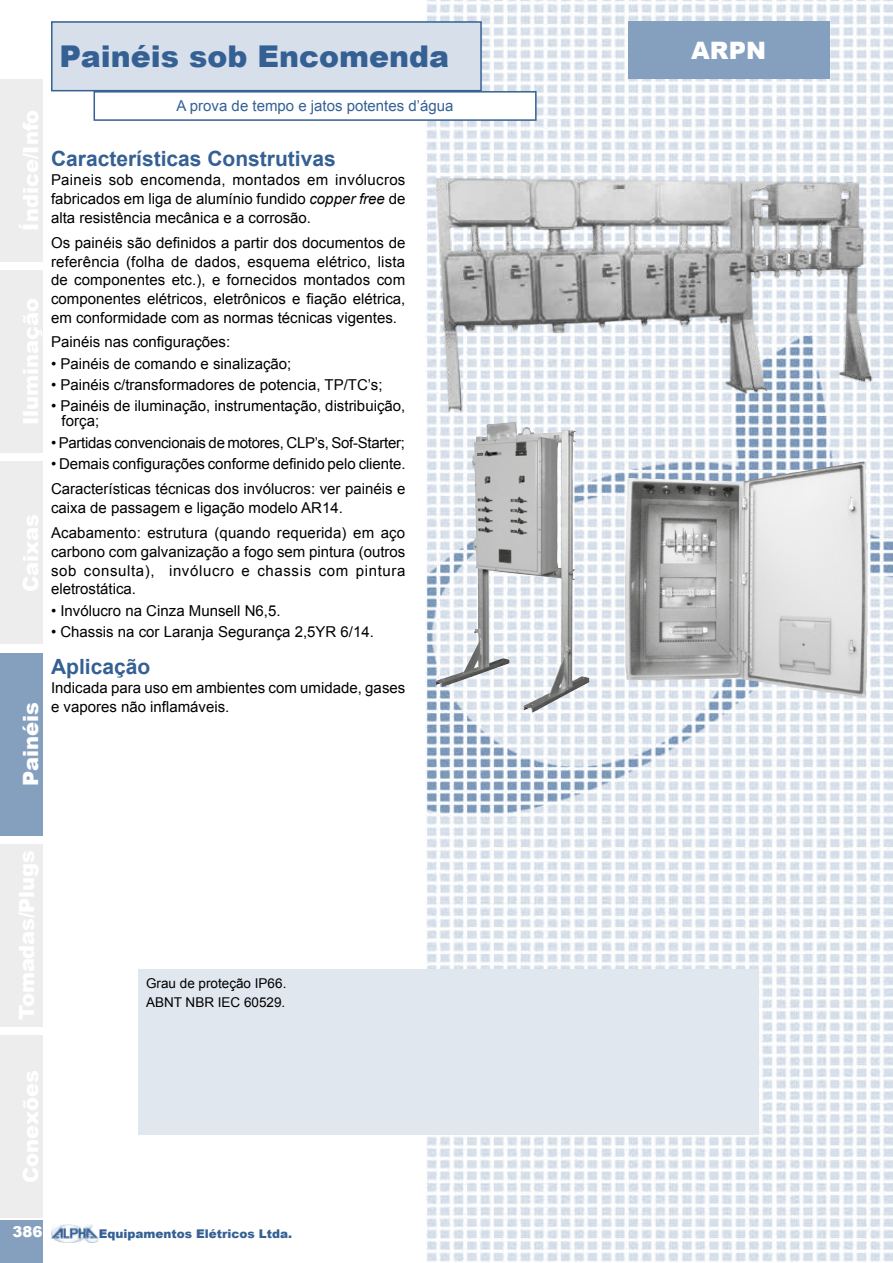
<style>
.page{position:relative;width:893px;height:1263px;background:#fff}
.page>*{position:absolute;margin:0;border:0;box-sizing:border-box;transform-origin:0 0}
.t1{font:900 30px "Arial";color:#346094}
.t2{font:900 24px "Arial";color:#fff}
.t3{font:700 21px "Arial";color:#346094}
.t4{font:900 21px "Arial";color:#fff}
.t5{font:15px/18.8px "Arial";color:#000}
.t6{font:15px "Arial";letter-spacing:-.02em;color:#000}
.t7{font:15px "Arial";color:#346094}
.t8{font:900 15px "Arial";color:#fff}
.t9{font:13.5px/18.8px "Arial";color:#000}
.t10{font:900 12px "Arial";color:#346094}
.s1{font-style:italic}
</style>
<div class="page">
<div style="left:0;top:1220px;width:43px;height:43px;background:#85a0bf"></div>
<img style="left:51px;top:1225px;width:48px;height:17px">
<div style="left:0;top:79px;width:43px;height:183px;background:#ededed"></div>
<div style="left:0;top:270px;width:43px;height:183px;background:#ededed"></div>
<div style="left:0;top:461px;width:43px;height:183px;background:#ededed"></div>
<div style="left:0;top:653px;width:43px;height:182px;background:#85a0bf"></div>
<div style="left:0;top:844px;width:43px;height:183px;background:#ededed"></div>
<div style="left:0;top:1035px;width:43px;height:183px;background:#ededed"></div>
<img style="left:425px;top:0;width:468px;height:1262px">
<div style="left:51px;top:21px;width:431px;height:70px;background:#d6dfea;border:2px solid #346094"></div>
<div style="left:94px;top:91px;width:443px;height:30px;background:#fff;border:2px solid #346094"></div>
<div style="left:628px;top:21px;width:201px;height:58px;background:#85a0bf"></div>
<div style="left:138px;top:969px;width:620px;height:166px;background:#e1e7ef"></div>
<img style="left:434px;top:177px;width:438px;height:236px">
<img style="left:436px;top:422px;width:153px;height:291px">
<img style="left:625px;top:462px;width:243px;height:235px">
<h1 class="t1" style="left:60px;top:35px;width:391px">Painéis sob Encomenda</h1>
<p class="t7" style="left:177px;top:96px;width:278px">A prova de tempo e jatos potentes d’água</p>
<h3 class="t3" style="left:51px;top:145px;width:286px">Características Construtivas</h3>
<p class="t5" style="left:51px;top:171px;width:356px;text-align:justify">Paineis sob encomenda, montados em invólucros fabricados em liga de alumínio fundido <span class="s1">copper free</span> de alta resistência mecânica e a corrosão.</p>
<p class="t5" style="left:51px;top:233px;width:356px;text-align:justify">Os painéis são definidos a partir dos documentos de referência (folha de dados, esquema elétrico, lista de componentes etc.), e fornecidos montados com componentes elétricos, eletrônicos e fiação elétrica, em conformidade com as normas técnicas vigentes.</p>
<p class="t5" style="left:51px;top:333px;width:181px">Painéis nas configurações:</p>
<p class="t5" style="left:51px;top:354px;width:242px">• Painéis de comando e sinalização;</p>
<p class="t5" style="left:51px;top:375px;width:333px">• Painéis c/transformadores de potencia, TP/TC’s;</p>
<p class="t5" style="left:62px;top:399px;width:345px;line-height:15px;text-indent:-11px">• Painéis de iluminação, instrumentação, distribuição, força;</p>
<p class="t6" style="left:51px;top:433px;width:356px">• Partidas convencionais de motores, CLP’s, Sof-Starter;</p>
<p class="t5" style="left:51px;top:451px;width:356px;line-height:25.2px">• Demais configurações conforme definido pelo cliente.<br>Características técnicas dos invólucros: ver painéis e</p>
<p class="t5" style="left:51px;top:495px;width:356px;line-height:25px">caixa de passagem e ligação modelo AR14.<br>Acabamento: estrutura (quando requerida) em aço</p>
<p class="t5" style="left:51px;top:542px;width:356px;text-align:justify">carbono com galvanização a fogo sem pintura (outros sob consulta), invólucro e chassis com pintura eletrostática.</p>
<p class="t5" style="left:51px;top:601px;width:231px">• Invólucro na Cinza Munsell N6,5.</p>
<p class="t5" style="left:51px;top:623px;width:324px">• Chassis na cor Laranja Segurança 2,5YR 6/14.</p>
<h3 class="t4" style="left:16px;top:786px;width:85px;rotate:-90deg">Painéis</h3>
<h3 class="t3" style="left:51px;top:652px;width:101px">Aplicação</h3>
<p class="t5" style="left:51px;top:679px;width:356px">Indicada para uso em ambientes com umidade, gases e vapores não inflamáveis.</p>
<p class="t9" style="left:146px;top:974px;width:142px">Grau de proteção IP66.<br>ABNT NBR IEC 60529.</p>
<p class="t8" style="left:13px;top:1220px;width:31px">386</p>
<p class="t10" style="left:99px;top:1224px;width:195px">Equipamentos Elétricos Ltda.</p>
<h2 class="t2" style="left:691px;top:33px;width:76px">ARPN</h2>
</div>
